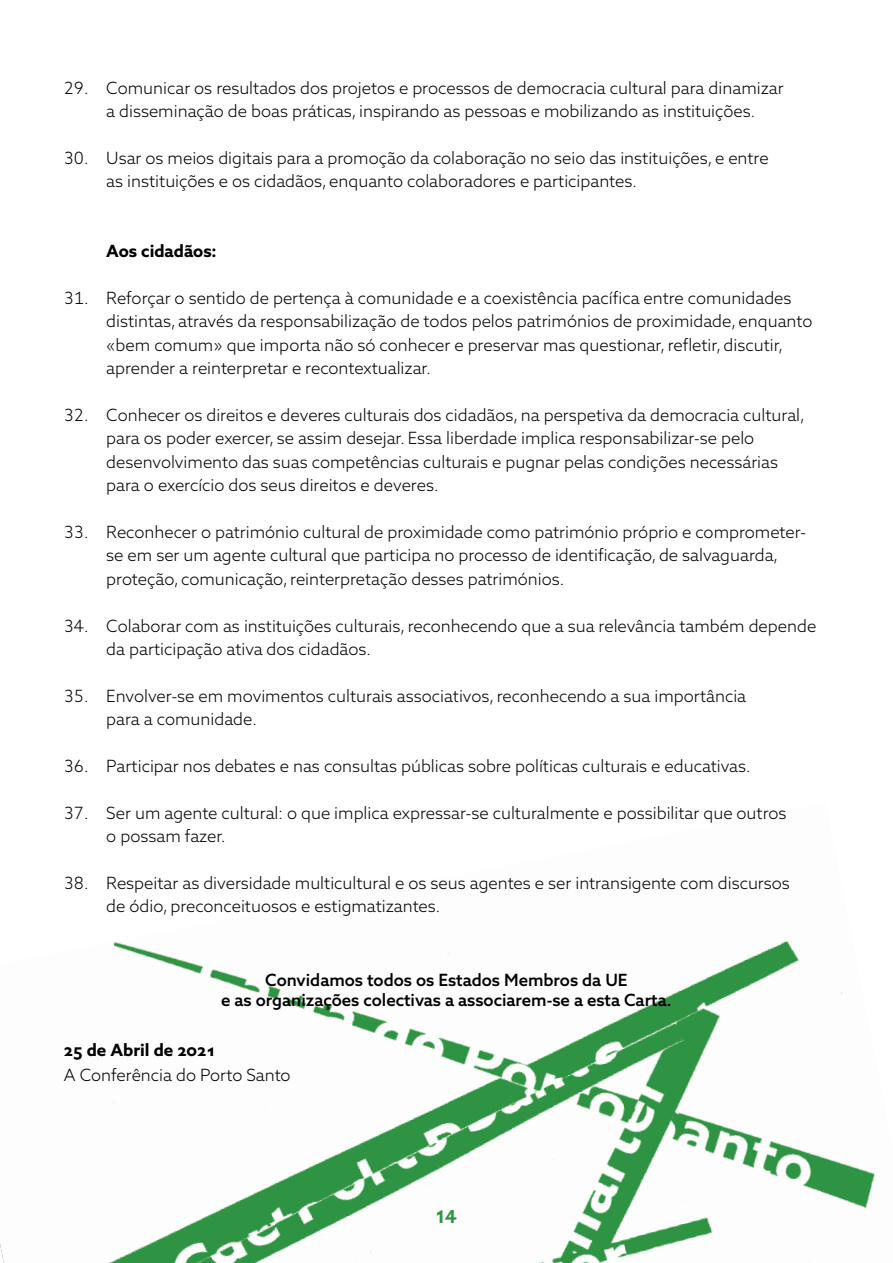
<style>
.page{position:relative;width:893px;height:1263px;background:#fff}
.page>*{position:absolute;margin:0;border:0;box-sizing:border-box;transform-origin:0 0}
.t1{font:700 18px "Azo Sans 2";color:#309544}
.t2{font:300 16.8px/23.4px "Azo Sans 2";color:#000}
.t3{font:500 16.8px/20.2px "Azo Sans 2";color:#000;text-align:center}
.t4{font:700 16.8px "Azo Sans 2";color:#000}
</style>
<div class="page">
<img style="left:0;top:964px;width:875px;height:299px">
<svg style="left:113px;top:940px;width:687px;height:24px"></svg>
<svg style="left:815px;top:964px;width:60px;height:185px"></svg>
<p class="t2" style="left:106px;top:76px;width:679px;text-indent:-43px">29. Comunicar os resultados dos projetos e processos de democracia cultural para dinamizar a disseminação de boas práticas, inspirando as pessoas e mobilizando as instituições.</p>
<p class="t2" style="left:106px;top:146px;width:664px;text-indent:-43px">30. Usar os meios digitais para a promoção da colaboração no seio das instituições, e entre as instituições e os cidadãos, enquanto colaboradores e participantes.</p>
<p class="t4" style="left:106px;top:241px;width:112px">Aos cidadãos:</p>
<p class="t2" style="left:106px;top:286px;width:708px;text-indent:-43px">31. Reforçar o sentido de pertença à comunidade e a coexistência pacífica entre comunidades distintas, através da responsabilização de todos pelos patrimónios de proximidade, enquanto «bem comum» que importa não só conhecer e preservar mas questionar, refletir, discutir, aprender a reinterpretar e recontextualizar.</p>
<p class="t2" style="left:106px;top:403px;width:700px;text-indent:-43px">32. Conhecer os direitos e deveres culturais dos cidadãos, na perspetiva da democracia cultural, para os poder exercer, se assim desejar. Essa liberdade implica responsabilizar-se pelo desenvolvimento das suas competências culturais e pugnar pelas condições necessárias para o exercício dos seus direitos e deveres.</p>
<p class="t2" style="left:106px;top:520px;width:701px;text-indent:-43px">33. Reconhecer o património cultural de proximidade como património próprio e comprometer&shy;se em ser um agente cultural que participa no processo de identificação, de salvaguarda, proteção, comunicação, reinterpretação desses patrimónios.</p>
<p class="t2" style="left:106px;top:614px;width:711px;text-indent:-43px">34. Colaborar com as instituições culturais, reconhecendo que a sua relevância também depende da participação ativa dos cidadãos.</p>
<p class="t2" style="left:106px;top:684px;width:641px;text-indent:-43px">35. Envolver-se em movimentos culturais associativos, reconhecendo a sua importância para a comunidade.</p>
<p class="t2" style="left:64px;top:754px;width:688px">36. Participar nos debates e nas consultas públicas sobre políticas culturais e educativas.</p>
<p class="t2" style="left:106px;top:801px;width:682px;text-indent:-43px">37. Ser um agente cultural: o que implica expressar-se culturalmente e possibilitar que outros o possam fazer.</p>
<p class="t2" style="left:106px;top:871px;width:685px;text-indent:-43px">38. Respeitar as diversidade multicultural e os seus agentes e ser intransigente com discursos de ódio, preconceituosos e estigmatizantes.</p>
<p class="t3" style="left:221px;top:970px;width:452px">Convidamos todos os Estados Membros da UE<br>e as organizações colectivas a associarem-se a esta Carta.</p>
<p class="t4" style="left:64px;top:1040px;width:153px">25 de Abril de 2021</p>
<p class="t2" style="left:64px;top:1063px;width:228px">A Conferência do Porto Santo</p>
<p class="t1" style="left:436px;top:1206px;width:22px">14</p>
</div>
